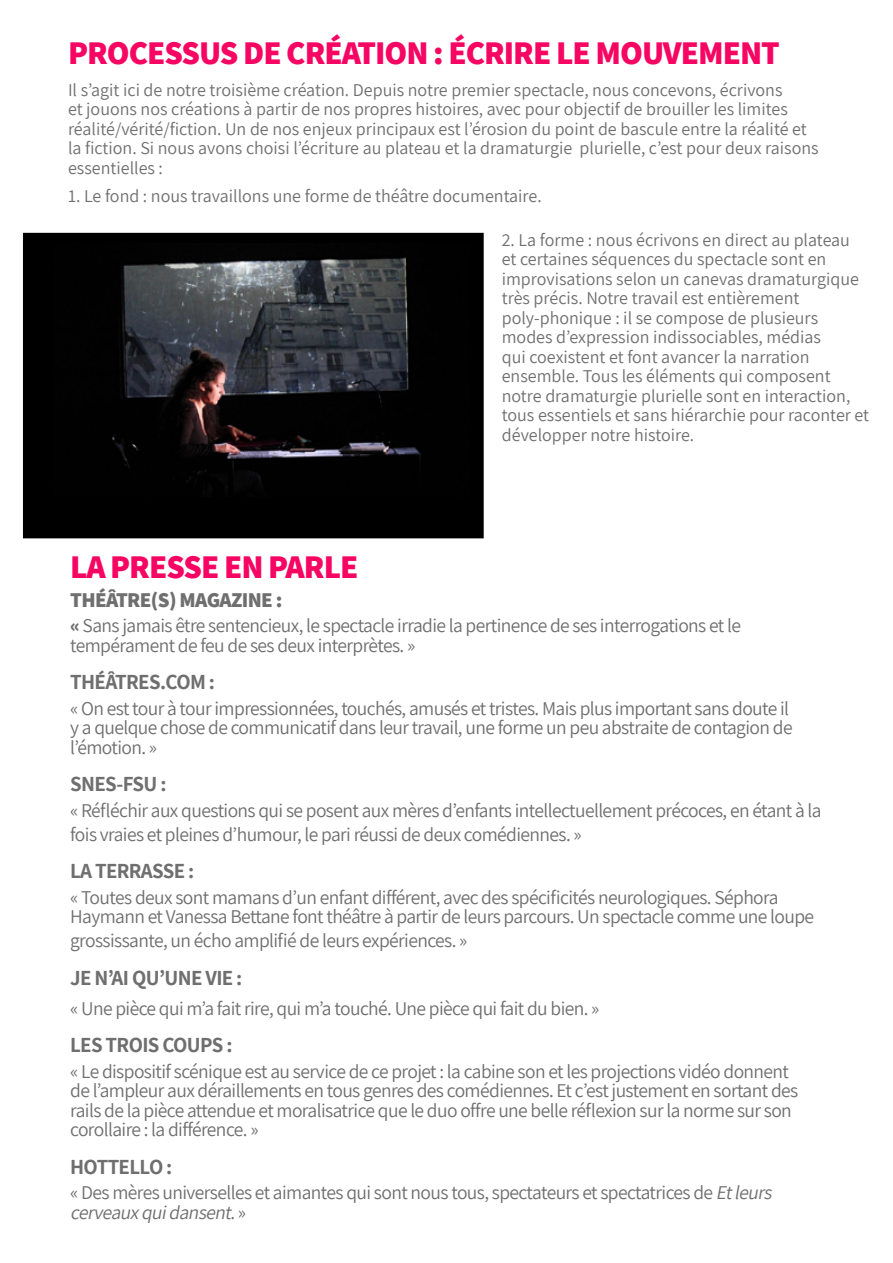
<style>
.page{position:relative;width:893px;height:1263px;background:#fff}
.page>*{position:absolute;margin:0;border:0;box-sizing:border-box;transform-origin:0 0}
.t1{font:800 33px "Assistant";letter-spacing:-.03em;color:#f60562}
.t2{font:700 21px "Assistant";letter-spacing:-.03em;color:#706f6f}
.t3{font:800 21px "Assistant";letter-spacing:-.03em;color:#706f6f}
.t4{font:19.5px/19.5px "Assistant";letter-spacing:-.03em;color:#706f6f}
.t5{font:18px/19.5px "Assistant";color:#706f6f}
.s1{font-weight:800}
.s2{font-style:italic}
</style>
<div class="page">
<div style="left:24px;top:234px;width:459px;height:304px;background:#000"></div>
<div style="left:23px;top:233px;width:461px;height:305px;border:2px solid #000"></div>
<img style="left:112px;top:257px;width:309px;height:226px">
<h1 class="t1" style="left:68px;top:31px;width:713px">PROCESSUS DE CRÉATION : ÉCRIRE LE MOUVEMENT</h1>
<p class="t5" style="left:68px;top:79px;width:752px">Il s’agit ici de notre troisième création. Depuis notre premier spectacle, nous concevons, écrivons<br>et jouons nos créations à partir de nos propres histoires, avec pour objectif de brouiller les limites réalité/vérité/fiction. Un de nos enjeux principaux est l’érosion du point de bascule entre la réalité et la fiction. Si nous avons choisi l’écriture au plateau et la dramaturgie plurielle, c’est pour deux raisons essentielles :</p>
<p class="t5" style="left:68px;top:186px;width:475px">1. Le fond : nous travaillons une forme de théâtre documentaire.</p>
<p class="t5" style="left:502px;top:229px;width:369px">2. La forme : nous écrivons en direct au plateau<br>et certaines séquences du spectacle sont en improvisations selon un canevas dramaturgique très précis. Notre travail est entièrement poly-phonique : il se compose de plusieurs modes d’expression indissociables, médias<br>qui coexistent et font avancer la narration ensemble. Tous les éléments qui composent notre dramaturgie plurielle sont en interaction, tous essentiels et sans hiérarchie pour raconter et développer notre histoire.</p>
<h1 class="t1" style="left:70px;top:544px;width:290px">LA PRESSE EN PARLE</h1>
<p class="t3" style="left:70px;top:585px;width:214px">THÉÂTRE(S) MAGAZINE :</p>
<p class="t4" style="left:70px;top:615px;width:672px"><span class="s1">«</span> Sans jamais être sentencieux, le spectacle irradie la pertinence de ses interrogations et le tempérament de feu de ses deux interprètes. »</p>
<p class="t2" style="left:70px;top:668px;width:146px">THÉÂTRES.COM :</p>
<p class="t4" style="left:70px;top:697px;width:724px">« On est tour à tour impressionnées, touchés, amusés et tristes. Mais plus important sans doute il y a quelque chose de communicatif dans leur travail, une forme un peu abstraite de contagion de l’émotion. »</p>
<p class="t2" style="left:70px;top:770px;width:98px">SNES-FSU :</p>
<p class="t4" style="left:70px;top:797px;width:753px;line-height:24px">« Réfléchir aux questions qui se posent aux mères d’enfants intellectuellement précoces, en étant à la fois vraies et pleines d’humour, le pari réussi de deux comédiennes. »</p>
<p class="t2" style="left:70px;top:857px;width:126px">LA TERRASSE :</p>
<p class="t4" style="left:70px;top:886px;width:746px">« Toutes deux sont mamans d’un enfant différent, avec des spécificités neurologiques. Séphora<br>Haymann et Vanessa Bettane font théâtre à partir de leurs parcours. Un spectacle comme une loupe</p>
<p class="t4" style="left:70px;top:930px;width:399px">grossissante, un écho amplifié de leurs expériences. »</p>
<p class="t2" style="left:70px;top:963px;width:174px">JE N’AI QU’UNE VIE :</p>
<p class="t4" style="left:70px;top:997px;width:531px">« Une pièce qui m’a fait rire, qui m’a touché. Une pièce qui fait du bien. »</p>
<p class="t2" style="left:70px;top:1031px;width:164px">LES TROIS COUPS :</p>
<p class="t4" style="left:70px;top:1060px;width:730px">« Le dispositif scénique est au service de ce projet : la cabine son et les projections vidéo donnent de l’ampleur aux déraillements en tous genres des comédiennes. Et c’est justement en sortant des rails de la pièce attendue et moralisatrice que le duo offre une belle réflexion sur la norme sur son corollaire : la différence. »</p>
<p class="t2" style="left:70px;top:1152px;width:104px">HOTTELLO :</p>
<p class="t4" style="left:70px;top:1182px;width:707px">« Des mères universelles et aimantes qui sont nous tous, spectateurs et spectatrices de <span class="s2">Etleurs cerveauxquidansent</span>. »</p>
</div>
